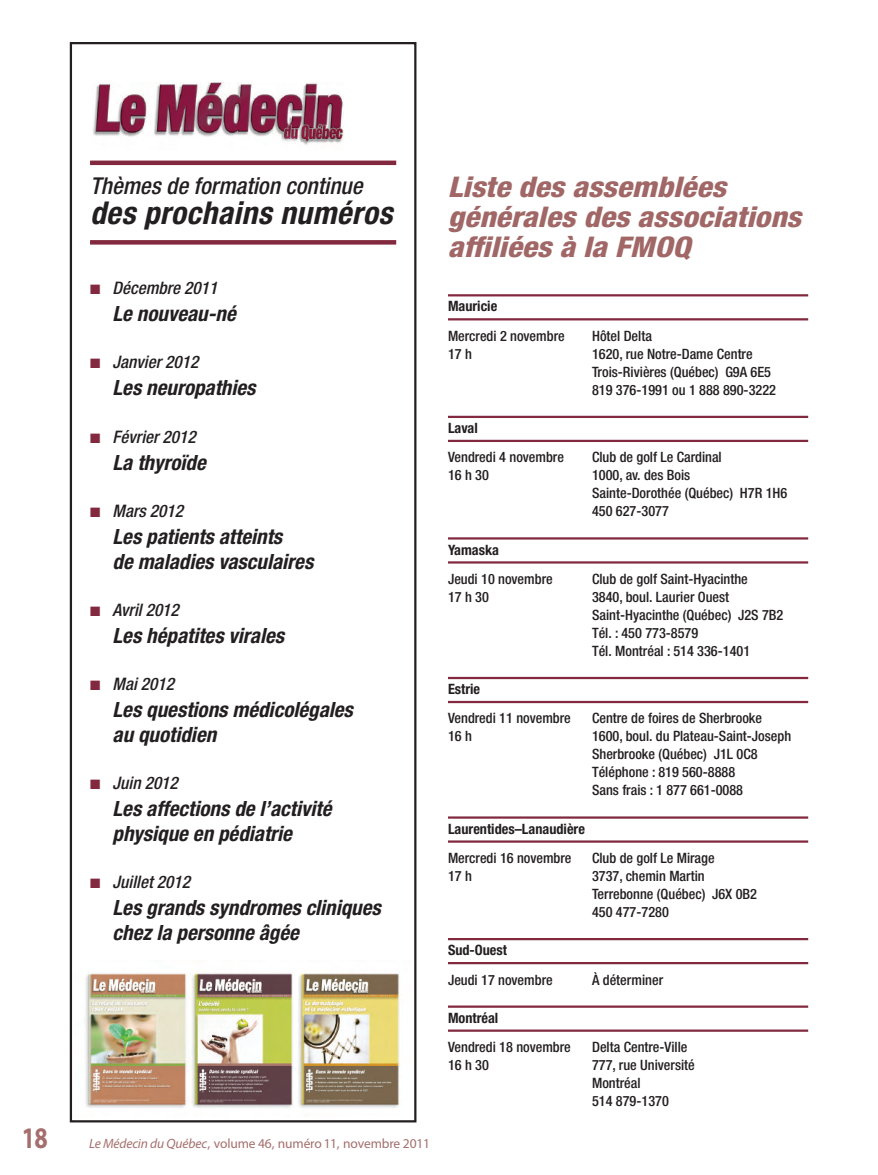
<style>
.page{position:relative;width:878px;height:1175px;background:#fff}
.page>*{position:absolute;margin:0;border:0;box-sizing:border-box;transform-origin:0 0}
.t1{font:italic 700 condensed 31.5px "Helvetica Neue";letter-spacing:.015em;color:#231f20}
.t2{font:700 30px "Myriad Pro";color:#a56e6c;scale:.8 1}
.t3{font:italic 800 condensed 28.5px/30px "Helvetica Neue";color:#a16766;scale:1.1 1}
.t4{font:italic 500 condensed 23.25px "Helvetica Neue";color:#231f20}
.t5{font:italic 700 condensed 21px/24.8px "Helvetica Neue";color:#231f20}
.t6{font:italic 500 condensed 17.25px "Helvetica Neue";color:#231f20}
.t7{font:500 condensed 14.25px/18px "Helvetica Neue";color:#231f20}
.t8{font:700 condensed 14.25px "Helvetica Neue";color:#231f20}
.t9{font:13.5px "Myriad Pro";letter-spacing:-.01em;color:#a56e6c}
.s1{color:#82293f}
.s2{font-style:italic}
</style>
<div class="page">
<hr style="left:448px;top:294px;width:360px;height:2px;background:#82293f">
<hr style="left:448px;top:318px;width:360px;height:2px;background:#82293f">
<hr style="left:448px;top:416px;width:360px;height:2px;background:#82293f">
<hr style="left:448px;top:440px;width:360px;height:2px;background:#82293f">
<hr style="left:448px;top:537px;width:360px;height:2px;background:#82293f">
<hr style="left:448px;top:561px;width:360px;height:2px;background:#82293f">
<hr style="left:448px;top:677px;width:360px;height:2px;background:#82293f">
<hr style="left:448px;top:701px;width:360px;height:2px;background:#82293f">
<hr style="left:448px;top:816px;width:360px;height:2px;background:#82293f">
<hr style="left:448px;top:840px;width:360px;height:2px;background:#82293f">
<hr style="left:448px;top:938px;width:360px;height:2px;background:#82293f">
<hr style="left:448px;top:962px;width:360px;height:2px;background:#82293f">
<hr style="left:448px;top:1005px;width:360px;height:2px;background:#82293f">
<hr style="left:448px;top:1029px;width:360px;height:2px;background:#82293f">
<div style="left:70px;top:42px;width:346px;height:1080px;border:2px solid #231f20"></div>
<div style="left:90px;top:160px;width:306px;height:5px;background:#82293f"></div>
<svg style="left:90px;top:240px;width:306px;height:4px"></svg>
<img style="left:85px;top:973px;width:315px;height:135px">
<img style="left:92px;top:82px;width:251px;height:63px">
<h3 class="t4" style="left:90px;top:178px;width:274px">Thèmes de formation continue</h3>
<h1 class="t1" style="left:90px;top:202px;width:304px">des prochains numéros</h1>
<p class="t6" style="left:90px;top:282px;width:129px"><span class="s1">■</span> Décembre 2011</p>
<h3 class="t5" style="left:112px;top:303px;width:125px">Le nouveau-né</h3>
<p class="t6" style="left:90px;top:356px;width:110px"><span class="s1">■</span> Janvier 2012</p>
<h3 class="t5" style="left:112px;top:377px;width:144px">Les neuropathies</h3>
<p class="t6" style="left:90px;top:430px;width:107px"><span class="s1">■</span> Février 2012</p>
<h3 class="t5" style="left:112px;top:451px;width:95px">La thyroïde</h3>
<p class="t6" style="left:90px;top:504px;width:94px"><span class="s1">■</span> Mars 2012</p>
<h3 class="t5" style="left:112px;top:526px;width:202px">Les patients atteints<br>de maladies vasculaires</h3>
<p class="t6" style="left:90px;top:603px;width:90px"><span class="s1">■</span> Avril 2012</p>
<h3 class="t5" style="left:112px;top:625px;width:173px">Les hépatites virales</h3>
<p class="t6" style="left:90px;top:678px;width:85px"><span class="s1">■</span> Mai 2012</p>
<h3 class="t5" style="left:112px;top:699px;width:242px">Les questions médicolégales au quotidien</h3>
<p class="t6" style="left:90px;top:777px;width:89px"><span class="s1">■</span> Juin 2012</p>
<h3 class="t5" style="left:112px;top:798px;width:220px">Les affections de l’activité physique en pédiatrie</h3>
<p class="t6" style="left:90px;top:876px;width:101px"><span class="s1">■</span> Juillet 2012</p>
<h3 class="t5" style="left:112px;top:897px;width:270px">Les grands syndromes cliniques chez la personne âgée</h3>
<h2 class="t2" style="left:22px;top:1126px;width:34px">18</h2>
<p class="t9" style="left:89px;top:1138px;width:342px"><span class="s2">Le Médecin du Québec</span>, volume 46, numéro 11, novembre 2011</p>
<h3 class="t3" style="left:448px;top:175px;width:322px">Liste des assemblées générales des associations affiliées à la FMOQ</h3>
<p class="t8" style="left:448px;top:301px;width:51px">Mauricie</p>
<p class="t7" style="left:448px;top:328px;width:118px">Mercredi 2 novembre</p>
<p class="t7" style="left:592px;top:328px;width:61px">Hôtel Delta</p>
<p class="t7" style="left:448px;top:346px;width:25px">17 h</p>
<p class="t7" style="left:592px;top:346px;width:185px">1620, rue Notre-Dame Centre<br>Trois-Rivières (Québec) G9A 6E5<br>819 376-1991 ou 1 888 890-3222</p>
<p class="t8" style="left:448px;top:423px;width:31px">Laval</p>
<p class="t7" style="left:448px;top:449px;width:117px">Vendredi 4 novembre</p>
<p class="t7" style="left:592px;top:449px;width:131px">Club de golf Le Cardinal</p>
<p class="t7" style="left:448px;top:467px;width:42px">16 h 30</p>
<p class="t7" style="left:592px;top:467px;width:197px">1000, av. des Bois<br>Sainte-Dorothée (Québec) H7R 1H6<br>450 627-3077</p>
<p class="t8" style="left:448px;top:544px;width:53px">Yamaska</p>
<p class="t7" style="left:448px;top:571px;width:106px">Jeudi 10 novembre</p>
<p class="t7" style="left:592px;top:571px;width:157px">Club de golf Saint-Hyacinthe</p>
<p class="t7" style="left:448px;top:589px;width:42px">17 h 30</p>
<p class="t7" style="left:592px;top:589px;width:193px">3840, boul. Laurier Ouest<br>Saint-Hyacinthe (Québec) J2S 7B2<br>Tél. : 450 773-8579<br>Tél. Montréal : 514 336-1401</p>
<p class="t8" style="left:448px;top:684px;width:34px">Estrie</p>
<p class="t7" style="left:448px;top:710px;width:124px">Vendredi 11 novembre</p>
<p class="t7" style="left:592px;top:710px;width:171px">Centre de foires de Sherbrooke</p>
<p class="t7" style="left:448px;top:728px;width:25px">16 h</p>
<p class="t7" style="left:592px;top:728px;width:201px">1600, boul. du Plateau-Saint-Joseph<br>Sherbrooke (Québec) J1L 0C8<br>Téléphone : 819 560-8888<br>Sans frais : 1 877 661-0088</p>
<p class="t8" style="left:448px;top:823px;width:138px">Laurentides–Lanaudière</p>
<p class="t7" style="left:448px;top:850px;width:125px">Mercredi 16 novembre</p>
<p class="t7" style="left:592px;top:850px;width:124px">Club de golf Le Mirage</p>
<p class="t7" style="left:448px;top:868px;width:25px">17 h</p>
<p class="t7" style="left:592px;top:868px;width:166px">3737, chemin Martin<br>Terrebonne (Québec) J6X 0B2<br>450 477-7280</p>
<p class="t8" style="left:448px;top:945px;width:61px">Sud-Ouest</p>
<p class="t7" style="left:448px;top:971px;width:106px">Jeudi 17 novembre</p>
<p class="t7" style="left:592px;top:971px;width:73px">À déterminer</p>
<p class="t8" style="left:448px;top:1012px;width:52px">Montréal</p>
<p class="t7" style="left:448px;top:1039px;width:124px">Vendredi 18 novembre</p>
<p class="t7" style="left:592px;top:1039px;width:97px">Delta Centre-Ville</p>
<p class="t7" style="left:448px;top:1057px;width:42px">16 h 30</p>
<p class="t7" style="left:592px;top:1057px;width:104px">777, rue Université<br>Montréal<br>514 879-1370</p>
</div>
